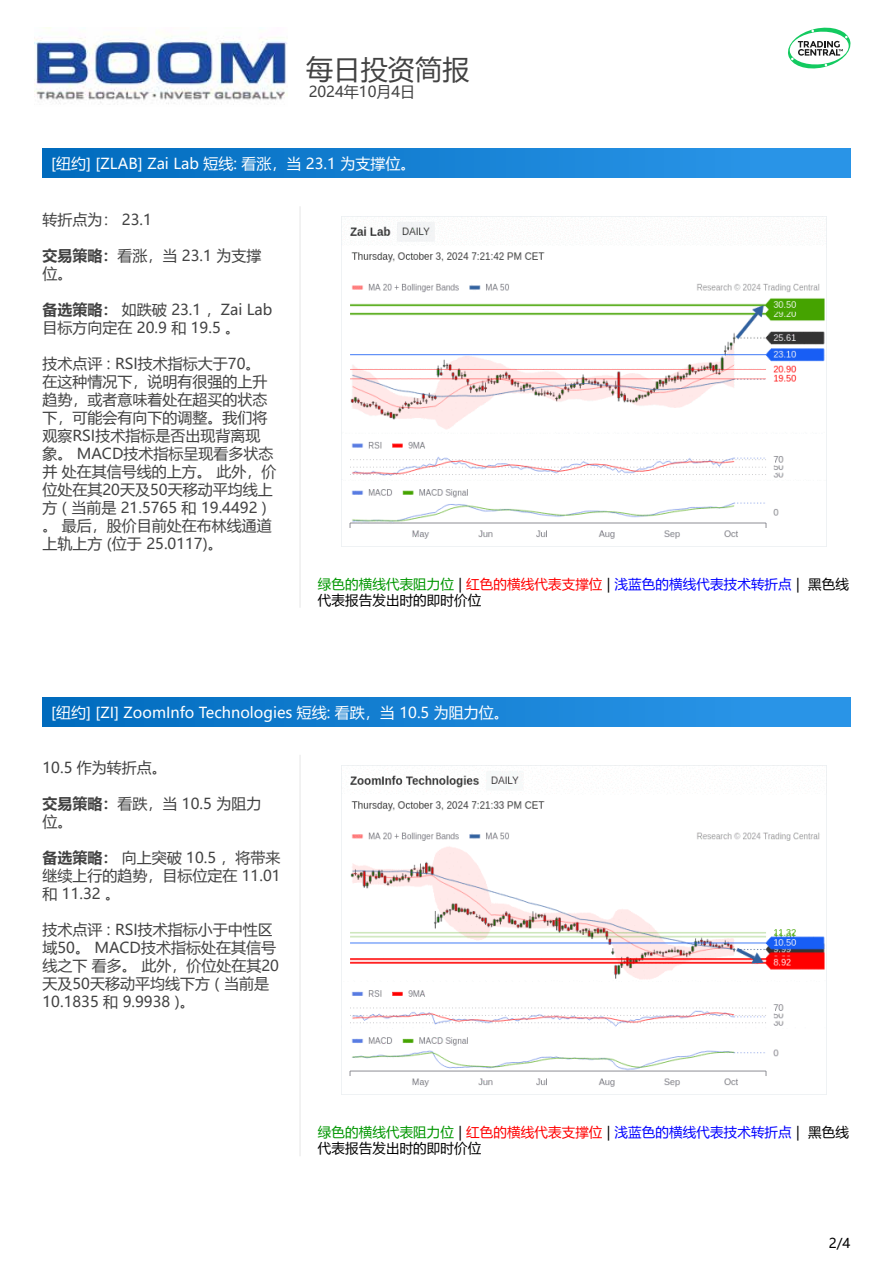
<style>
.page{position:relative;width:893px;height:1263px;background:#fff}
.page>*{position:absolute;margin:0;border:0;box-sizing:border-box;transform-origin:0 0}
.t1{font:27px "Microsoft Ya Hei UI";letter-spacing:.01em;color:#424242}
.t2{font:15px/18px "Microsoft Ya Hei UI";color:#424242}
.t3{font:15px "Microsoft Ya Hei UI";color:#fff}
.t4{font:13.5px/16.2px "Microsoft Ya Hei UI";letter-spacing:.01em;color:#000}
.s1{font-weight:700}
.s2{color:#009600}
.s3{color:#f00}
.s4{color:#00f}
</style>
<div class="page">
<svg style="left:788px;top:28px;width:62px;height:40px"></svg>
<hr style="left:300px;top:206px;width:1px;height:402px;background:#e6e6e6">
<hr style="left:300px;top:755px;width:1px;height:401px;background:#e6e6e6">
<img style="left:34px;top:28px;width:254px;height:77px">
<img style="left:341px;top:217px;width:486px;height:329px">
<div style="left:43px;top:149px;width:807px;height:29px;background:linear-gradient(to right,#006bbd,#2d98eb)"></div>
<div style="left:43px;top:697px;width:807px;height:29px;background:linear-gradient(to right,#006bbd,#2d98eb)"></div>
<img style="left:341px;top:765px;width:486px;height:330px">
<h1 class="t1" style="left:306px;top:51px;width:165px">每日投资简报</h1>
<p class="t2" style="left:309px;top:83px;width:108px">2024年10月4日</p>
<p class="t3" style="left:51px;top:154px;width:366px">[纽约] [ZLAB] Zai Lab 短线: 看涨，当 23.1 为支撑位。</p>
<p class="t2" style="left:43px;top:210px;width:111px">转折点为： 23.1</p>
<p class="t2" style="left:43px;top:246px;width:220px"><span class="s1">交易策略：</span>看涨，当 23.1 为支撑位。</p>
<p class="t2" style="left:43px;top:300px;width:231px"><span class="s1">备选策略：</span> 如跌破 23.1 ，Zai Lab目标方向定在 20.9 和 19.5 。</p>
<p class="t2" style="left:43px;top:354px;width:235px">技术点评 : RSI技术指标大于70。在这种情况下，说明有很强的上升趋势，或者意味着处在超买的状态下，可能会有向下的调整。我们将观察RSI技术指标是否出现背离现象。 MACD技术指标呈现看多状态并 处在其信号线的上方。 此外，价位处在其20天及50天移动平均线上方 ( 当前是 21.5765 和 19.4492 )。 最后，股价目前处在布林线通道上轨上方 (位于 25.0117)。</p>
<p class="t4" style="left:318px;top:575px;width:532px"><span class="s2">绿色的横线代表阻力位</span> | <span class="s3">红色的横线代表支撑位</span> | <span class="s4">浅蓝色的横线代表技术转折点</span> | 黑色线代表报告发出时的即时价位</p>
<p class="t3" style="left:51px;top:702px;width:459px">[纽约] [ZI] ZoomInfo Technologies 短线: 看跌，当 10.5 为阻力位。</p>
<p class="t2" style="left:43px;top:758px;width:126px">10.5 作为转折点。</p>
<p class="t2" style="left:43px;top:794px;width:220px"><span class="s1">交易策略：</span>看跌，当 10.5 为阻力位。</p>
<p class="t2" style="left:43px;top:848px;width:240px;text-align:justify"><span class="s1">备选策略：</span> 向上突破 10.5 ，将带来继续上行的趋势，目标位定在 11.01和 11.32 。</p>
<p class="t2" style="left:43px;top:920px;width:238px">技术点评 : RSI技术指标小于中性区域50。 MACD技术指标处在其信号线之下 看多。 此外，价位处在其20天及50天移动平均线下方 ( 当前是<br>10.1835 和 9.9938 )。</p>
<p class="t4" style="left:318px;top:1124px;width:532px"><span class="s2">绿色的横线代表阻力位</span> | <span class="s3">红色的横线代表支撑位</span> | <span class="s4">浅蓝色的横线代表技术转折点</span> | 黑色线代表报告发出时的即时价位</p>
<p class="t4" style="left:829px;top:1235px;width:23px">2/4</p>
</div>
